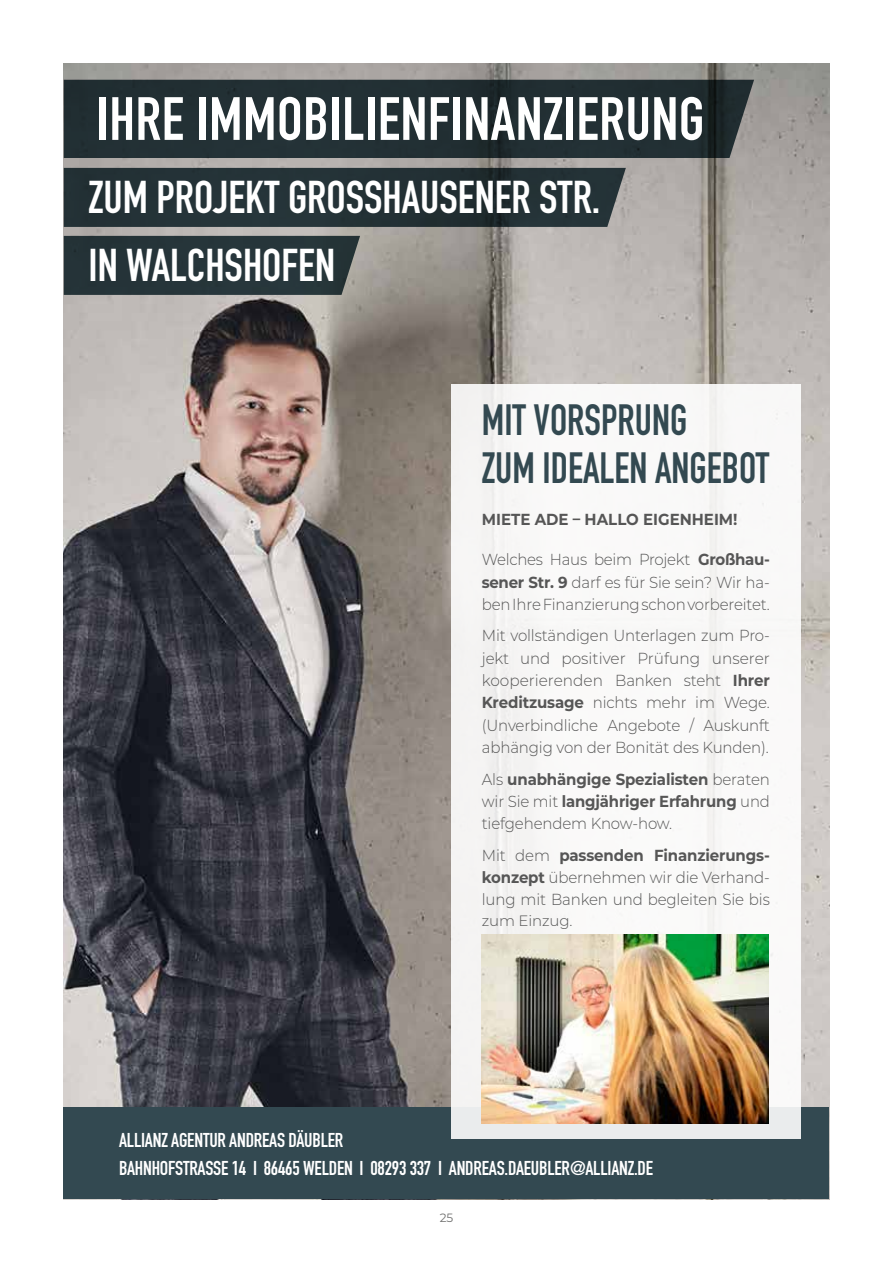
<style>
.page{position:relative;width:893px;height:1263px;background:#fff}
.page>*{position:absolute;margin:0;border:0;box-sizing:border-box;transform-origin:0 0}
.t1{font:700 60px "DIN Condensed";letter-spacing:.01em;color:#fff}
.t2{font:700 45.3px/67.9px "DIN Condensed";color:#fff}
.t3{font:700 43.2px/47.8px "DIN Condensed";color:#334951;scale:.94 1}
.t4{font:700 19.8px/27.6px "DIN Condensed";letter-spacing:-.01em;color:#fff}
.t5{font:300 15.9px/22.4px "Montserrat";letter-spacing:-.01em;color:#565656;text-align:justify;scale:.94 1}
.t6{font:700 15.9px/22.4px "Montserrat";letter-spacing:-.01em;color:#565656;text-align:justify;scale:.94 1}
.t7{font:300 15px "Montserrat";letter-spacing:-.01em;color:#565656}
.t8{font:12px "Montserrat";color:#6f6f6e}
.s1{font-weight:700}
.s2{font-weight:300}
</style>
<div class="page">
<img style="left:64px;top:64px;width:765px;height:1044px">
<div style="left:64px;top:1108px;width:765px;height:91px;background:#334951"></div>
<svg style="left:64px;top:80px;width:690px;height:78px;background:#233034"></svg>
<svg style="left:64px;top:168px;width:562px;height:59px;background:#253337"></svg>
<div style="left:64px;top:236px;width:296px;height:59px;background:#26353a"></div>
<div style="left:451px;top:385px;width:350px;height:754px;background:#f9f8f8"></div>
<img style="left:481px;top:934px;width:287px;height:189px">
<h1 class="t1" style="left:97px;top:78px;width:609px">IHRE IMMOBILIENFINANZIERUNG</h1>
<h2 class="t2" style="left:88px;top:163px;width:513px">ZUM PROJEKT GROSSHAUSENER STR.<br>IN WALCHSHOFEN</h2>
<h3 class="t3" style="left:482px;top:396px;width:307px">MIT VORSPRUNG<br>ZUM IDEALEN ANGEBOT</h3>
<p class="t6" style="left:482px;top:507px;width:274px">MIETE ADE – HALLO EIGENHEIM!</p>
<p class="t5" style="left:482px;top:548px;width:308px">Welches Haus beim Projekt <span class="s1">Großhau&shy;sener Str. 9</span> darf es für Sie sein? Wir ha&shy;ben Ihre Finanzierung schon vorbereitet.</p>
<p class="t5" style="left:482px;top:624px;width:308px">Mit vollständigen Unterlagen zum Pro&shy;jekt und positiver Prüfung unserer kooperierenden Banken steht <span class="s1">Ihrer Kreditzusage</span> nichts mehr im Wege. (Unverbindliche Angebote / Auskunft abhängig von der Bonität des Kunden).</p>
<p class="t6" style="left:482px;top:767px;width:308px"><span class="s2">Als</span> unabhängige Spezialisten <span class="s2">beraten wir Sie mit</span> langjähriger Erfahrung <span class="s2">und tiefgehendem Know-how.</span></p>
<p class="t5" style="left:482px;top:843px;width:308px">Mit dem <span class="s1">passenden Finanzierungs&shy;konzept</span> übernehmen wir die Verhand&shy;lung mit Banken und begleiten Sie bis</p>
<p class="t7" style="left:482px;top:911px;width:92px">zum Einzug.</p>
<p class="t4" style="left:119px;top:1126px;width:536px">ALLIANZ AGENTUR ANDREAS DÄUBLER<br>BAHNHOFSTRASSE 14 I 86465 WELDEN I 08293 337 I ANDREAS.DAEUBLER@ALLIANZ.DE</p>
<p class="t8" style="left:440px;top:1209px;width:15px">25</p>
</div>
